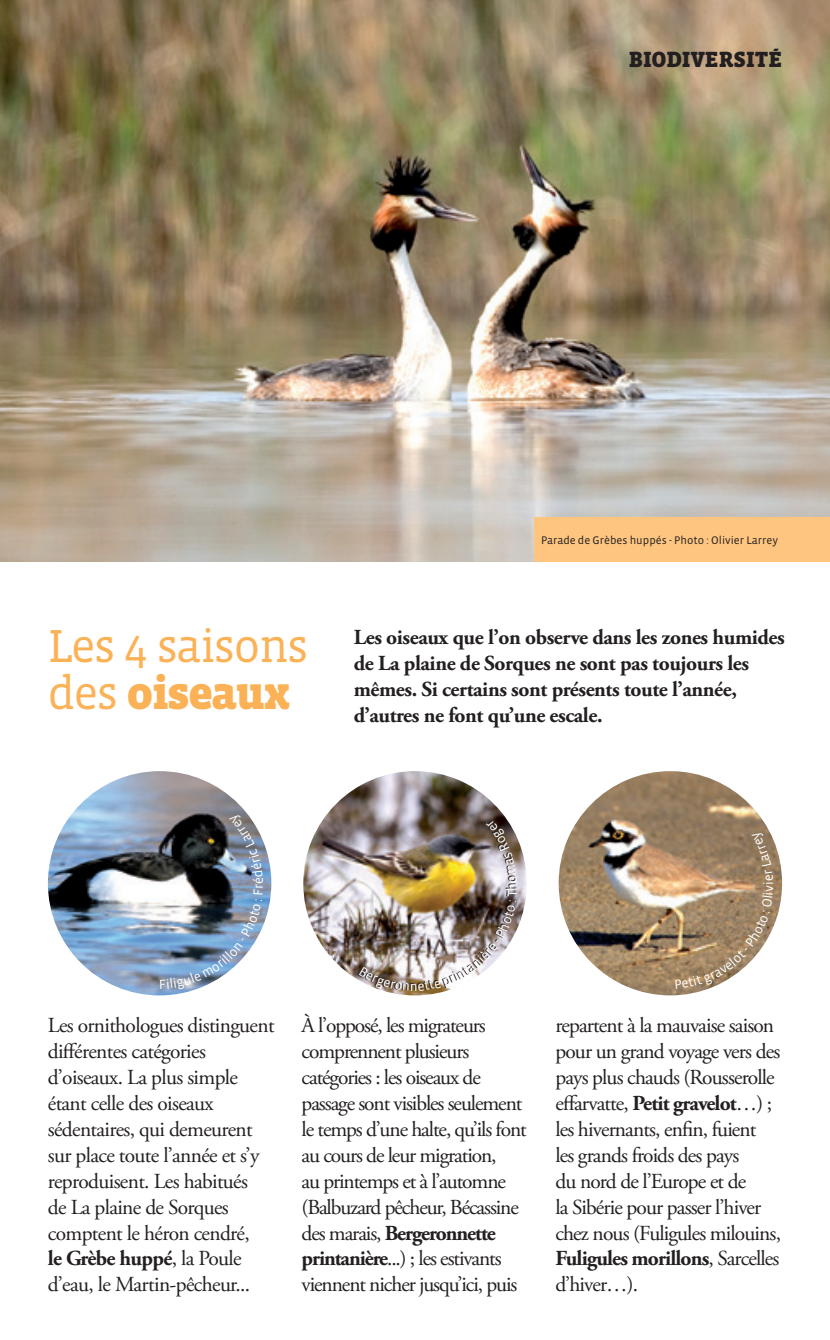
<style>
.page{position:relative;width:830px;height:1340px;background:#fff}
.page>*{position:absolute;margin:0;border:0;box-sizing:border-box;transform-origin:0 0}
.t1{font:47.25px/47.2px "Vista Slab OTCE";letter-spacing:-.03em;color:#fbb257}
.t2{font:900 22.5px "Vista Slab OTCE";color:#231f20}
.t3{font:21.38px/25.9px "Adobe Garamond Pro";letter-spacing:-.04em;color:#231f20}
.t4{font:700 21.38px/25.9px "Adobe Garamond Pro";letter-spacing:-.02em;color:#231f20}
.t5{font:11.25px "Vista Sans OTCE";color:#231f20}
.s1{font-weight:900}
.s2{font-weight:700}
</style>
<div class="page">
<img style="left:0;top:0;width:829px;height:561px">
<div style="left:534px;top:517px;width:295px;height:44px;background:#fdc57f"></div>
<img style="left:303px;top:771px;width:223px;height:224px;border-radius:112px">
<img style="left:48px;top:771px;width:223px;height:224px;border-radius:112px">
<img style="left:558px;top:771px;width:223px;height:224px;border-radius:112px">
<img style="left:160px;top:812px;width:103px;height:177px">
<svg style="left:675px;top:830px;width:97px;height:158px;background:#ac9275"></svg>
<img style="left:359px;top:819px;width:158px;height:171px">
<p class="t2" style="left:628px;top:47px;width:155px">BIODIVERSITÉ</p>
<p class="t5" style="left:541px;top:534px;width:238px">Parade de Grèbes huppés - Photo : Olivier Larrey</p>
<p class="t1" style="left:48px;top:622px;width:262px">Les 4 saisons des <span class="s1">oiseaux</span></p>
<p class="t4" style="left:353px;top:625px;width:432px">Les oiseaux que l’on observe dans les zones humides de La plaine de Sorques ne sont pas toujours les mêmes. Si certains sont présents toute l’année, d’autres ne font qu’une escale.</p>
<p class="t3" style="left:48px;top:1013px;width:228px">Les ornithologues distinguent différentes catégories d’oiseaux. La plus simple étant celle des oiseaux sédentaires, qui demeurent sur place toute l’année et s’y reproduisent. Les habitués<br>de La plaine de Sorques comptent le héron cendré,<br><span class="s2">le Grèbe huppé</span>, la Poule d’eau, le Martin-pêcheur...</p>
<p class="t3" style="left:301px;top:1013px;width:226px">À l’opposé, les migrateurs comprennent plusieurs catégories : les oiseaux de passage sont visibles seulement le temps d’une halte, qu’ils font au cours de leur migration,<br>au printemps et à l’automne (Balbuzard pêcheur, Bécassine des marais, <span class="s2">Bergeronnette printanière</span>...) ; les estivants viennent nicher jusqu’ici, puis</p>
<p class="t3" style="left:555px;top:1013px;width:227px">repartent à la mauvaise saison pour un grand voyage vers des pays plus chauds (Rousserolle effarvatte, <span class="s2">Petit gravelot</span>…) ; les hivernants, enfin, fuient<br>les grands froids des pays<br>du nord de l’Europe et de<br>la Sibérie pour passer l’hiver chez nous (Fuligules milouins,<br><span class="s2">Fuligules morillons</span>, Sarcelles d’hiver…).</p>
</div>
